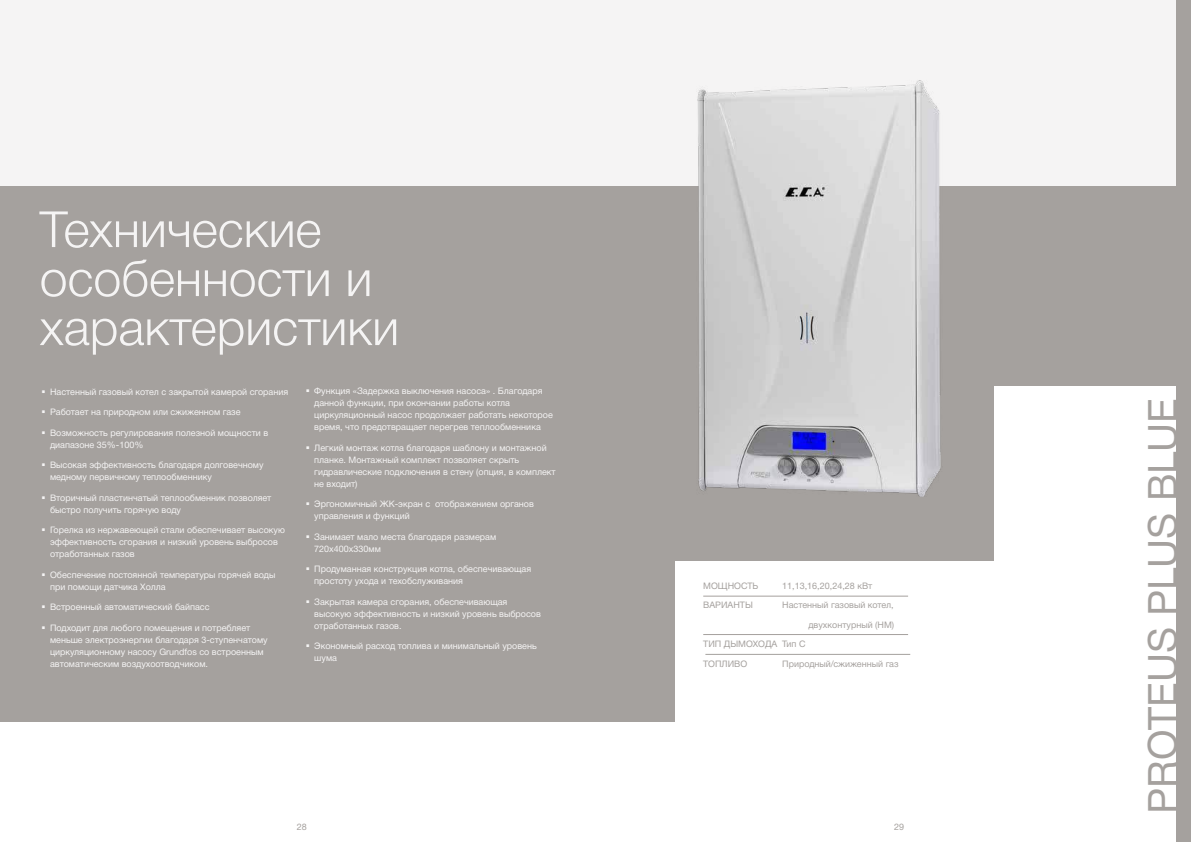
<style>
.page{position:relative;width:1191px;height:842px;background:#fff}
.page>*{position:absolute;margin:0;border:0;box-sizing:border-box;transform-origin:0 0}
.t1{font:300 50px/49px "Helvetica Neue Cyr";color:#f5f4f4}
.t2{font:40.1px "Helvetica Neue Cyr";color:#a5a19e}
.t3{font:9px/12px "Helvetica Neue Cyr";color:#f5f4f4}
.t4{font:9px "Helvetica Neue Cyr";color:#a5a19e}
</style>
<div class="page">
<div style="left:0;top:0;width:1176px;height:231px;background:#f5f4f4"></div>
<div style="left:0;top:186px;width:994px;height:535px;background:#a5a19e"></div>
<div style="left:597px;top:186px;width:594px;height:200px;background:#a5a19e"></div>
<img style="left:697px;top:80px;width:244px;height:417px">
<div style="left:675px;top:561px;width:399px;height:240px;background:#fff"></div>
<hr style="left:703px;top:596px;width:205px;height:1px;background:#a5a19e">
<hr style="left:705px;top:654px;width:205px;height:1px;background:#a5a19e">
<hr style="left:703px;top:634px;width:205px;height:1px;background:#a5a19e">
<div style="left:1176px;top:0;width:15px;height:842px;background:#a5a19e"></div>
<h1 class="t1" style="left:40px;top:205px;width:361px">Технические особенности и характеристики</h1>
<p class="t3" style="left:50px;top:385px;width:240px">Настенный газовый котел с закрытой камерой сгорания</p>
<p class="t3" style="left:50px;top:406px;width:192px">Работает на природном или сжиженном газе</p>
<p class="t3" style="left:50px;top:426px;width:220px">Возможность регулирования полезной мощности в диапазоне 35%-100%</p>
<p class="t3" style="left:50px;top:459px;width:215px">Высокая эффективность благодаря долговечному медному первичному теплообменнику</p>
<p class="t3" style="left:50px;top:491px;width:223px">Вторичный пластинчатый теплообменник позволяет быстро получить горячую воду</p>
<p class="t3" style="left:50px;top:524px;width:236px">Горелка из нержавеющей стали обеспечивает высокую эффективность сгорания и низкий уровень выбросов отработанных газов</p>
<p class="t3" style="left:50px;top:568px;width:227px">Обеспечение постоянной температуры горячей воды при помощи датчика Холла</p>
<p class="t3" style="left:50px;top:601px;width:161px">Встроенный автоматический байпасс</p>
<p class="t3" style="left:50px;top:621px;width:219px">Подходит для любого помещения и потребляет меньше электроэнергии благодаря 3-ступенчатому циркуляционному насосу Grundfos со встроенным автоматическим воздухоотводчиком.</p>
<p class="t3" style="left:314px;top:385px;width:240px">Функция «Задержка выключения насоса» . Благодаря данной функции, при окончании работы котла циркуляционный насос продолжает работать некоторое время, что предотвращает перегрев теплообменника</p>
<p class="t3" style="left:314px;top:442px;width:243px">Легкий монтаж котла благодаря шаблону и монтажной планке. Монтажный комплект позволяет скрыть гидравлические подключения в стену (опция, в комплект не входит)</p>
<p class="t3" style="left:314px;top:498px;width:221px">Эргономичный ЖК-экран с отображением органов управления и функций</p>
<p class="t3" style="left:314px;top:531px;width:183px">Занимает мало места благодаря размерам<br>720х400х330мм</p>
<p class="t3" style="left:314px;top:563px;width:218px">Продуманная конструкция котла, обеспечивающая простоту ухода и техобслуживания</p>
<p class="t3" style="left:314px;top:596px;width:228px">Закрытая камера сгорания, обеспечивающая высокую эффективность и низкий уровень выбросов отработанных газов.</p>
<p class="t3" style="left:314px;top:640px;width:224px">Экономный расход топлива и минимальный уровень шума</p>
<p class="t4" style="left:703px;top:581px;width:57px">МОЩНОСТЬ</p>
<p class="t4" style="left:782px;top:581px;width:92px">11,13,16,20,24,28 кВт</p>
<p class="t4" style="left:703px;top:600px;width:51px">ВАРИАНТЫ</p>
<p class="t4" style="left:782px;top:600px;width:113px">Настенный газовый котел,</p>
<p class="t4" style="left:808px;top:620px;width:87px">двухконтурный (HM)</p>
<p class="t4" style="left:703px;top:639px;width:104px">ТИП ДЫМОХОДА Тип С</p>
<p class="t4" style="left:703px;top:659px;width:46px">ТОПЛИВО</p>
<p class="t4" style="left:782px;top:659px;width:118px">Природный/сжиженный газ</p>
<p class="t4" style="left:297px;top:822px;width:12px">28</p>
<p class="t4" style="left:894px;top:822px;width:12px">29</p>
<h2 class="t2" style="left:1140px;top:814px;width:417px;rotate:-90deg">PROTEUS PLUS BLUE</h2>
</div>
